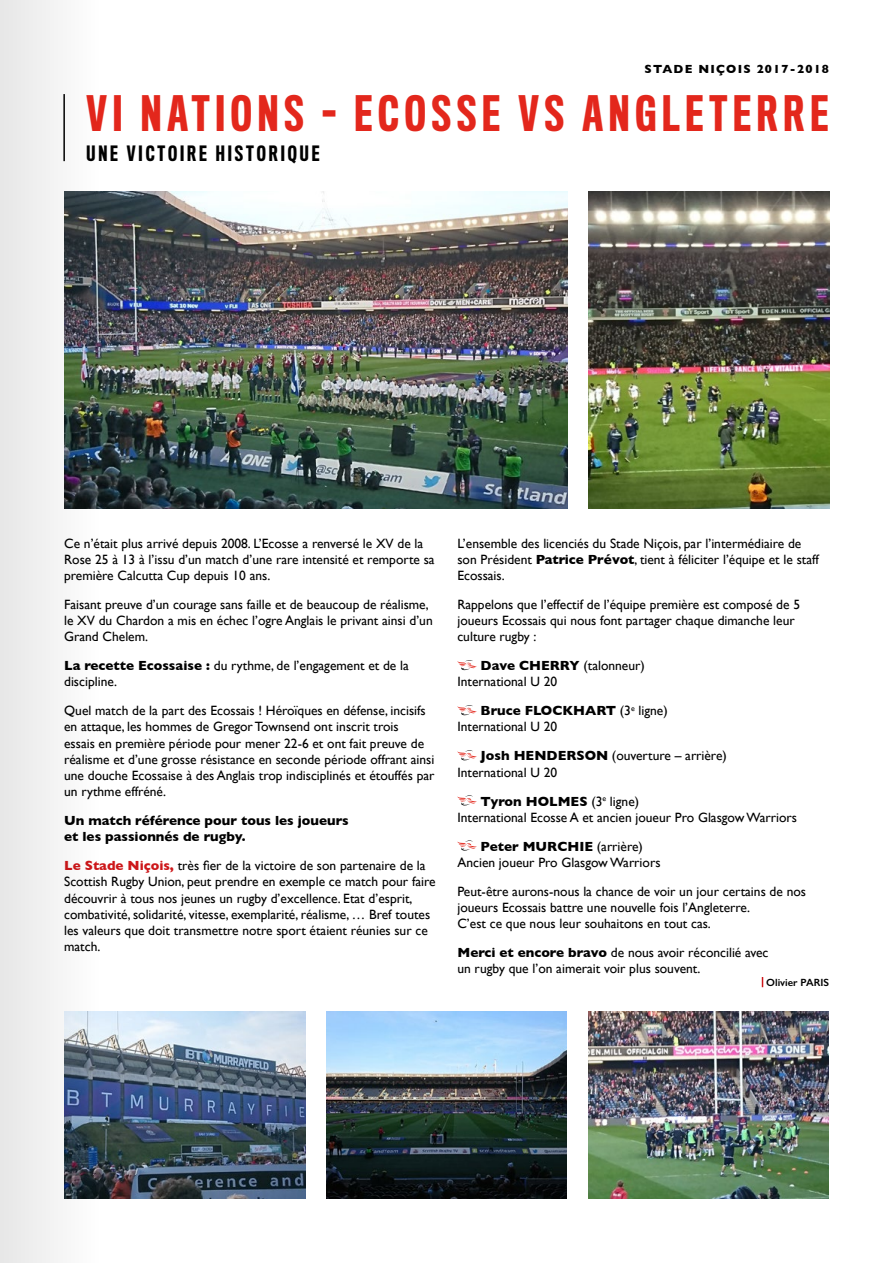
<style>
.page{position:relative;width:893px;height:1263px;background:#fff}
.page>*{position:absolute;margin:0;border:0;box-sizing:border-box;transform-origin:0 0}
.t1{font:500 45px "Titling Gothic FB Comp";letter-spacing:.13em;color:#e3271c}
.t2{font:500 19.5px "Titling Gothic FB Comp";letter-spacing:.15em;color:#000}
.t3{font:13.5px/16.2px "Gill Sans";color:#000}
.t4{font:700 13.5px/16.2px "Gill Sans";color:#000}
.t5{font:700 12px "Gill Sans";letter-spacing:.1em;color:#000}
.t6{font:600 10.5px "Gill Sans";color:#000}
.s1{font-weight:700}
.s2{font-weight:700;color:#cd171a}
</style>
<div class="page">
<img style="left:588px;top:1012px;width:241px;height:186px">
<svg style="left:457px;top:660px;width:20px;height:11px"></svg>
<svg style="left:457px;top:705px;width:20px;height:11px"></svg>
<svg style="left:457px;top:750px;width:20px;height:11px"></svg>
<svg style="left:457px;top:795px;width:20px;height:11px"></svg>
<svg style="left:457px;top:840px;width:20px;height:11px"></svg>
<img style="left:103px;top:192px;width:464px;height:316px">
<img style="left:103px;top:1012px;width:202px;height:186px">
<img style="left:326px;top:1012px;width:241px;height:186px">
<img style="left:588px;top:192px;width:241px;height:316px">
<svg style="left:0;top:0;width:103px;height:1263px;fill:#efefef"></svg>
<p class="t5" style="left:644px;top:59px;width:186px">STADE NIÇOIS 2017-2018</p>
<h1 class="t1" style="left:86px;top:86px;width:743px">VI NATIONS - ECOSSE VS ANGLETERRE</h1>
<h2 class="t2" style="left:86px;top:142px;width:235px">UNE VICTOIRE HISTORIQUE</h2>
<p class="t3" style="left:64px;top:535px;width:372px">Ce n’était plus arrivé depuis 2008. L’Ecosse a renversé le XV de la<br>Rose 25 à 13 à l’issu d’un match d’une rare intensité et remporte sa première Calcutta Cup depuis 10 ans.</p>
<p class="t3" style="left:64px;top:596px;width:370px">Faisant preuve d’un courage sans faille et de beaucoup de réalisme, le XV du Chardon a mis en échec l’ogre Anglais le privant ainsi d’un<br>Grand Chelem.</p>
<p class="t3" style="left:64px;top:657px;width:346px"><span class="s1">La recette Ecossaise :</span> du rythme, de l’engagement et de la discipline.</p>
<p class="t3" style="left:64px;top:702px;width:372px">Quel match de la part des Ecossais ! Héroïques en défense, incisifs en attaque, les hommes de Gregor Townsend ont inscrit trois<br>essais en première période pour mener 22-6 et ont fait preuve de réalisme et d’une grosse résistance en seconde période offrant ainsi une douche Ecossaise à des Anglais trop indisciplinés et étouffés par un rythme effréné.</p>
<p class="t4" style="left:64px;top:812px;width:286px">Un match référence pour tous les joueurs et les passionnés de rugby.</p>
<p class="t3" style="left:64px;top:857px;width:373px"><span class="s2">Le Stade Niçois,</span> très fier de la victoire de son partenaire de la Scottish Rugby Union, peut prendre en exemple ce match pour faire découvrir à tous nos jeunes un rugby d’excellence. Etat d’esprit, combativité, solidarité, vitesse, exemplarité, réalisme, … Bref toutes les valeurs que doit transmettre notre sport étaient réunies sur ce match.</p>
<p class="t3" style="left:457px;top:535px;width:363px">L’ensemble des licenciés du Stade Niçois, par l’intermédiaire de son Président <span class="s1">Patrice Prévot</span>, tient à féliciter l’équipe et le staff<br>Ecossais.</p>
<p class="t3" style="left:457px;top:596px;width:344px">Rappelons que l’effectif de l’équipe première est composé de 5 joueurs Ecossais qui nous font partager chaque dimanche leur culture rugby :</p>
<p class="t3" style="left:457px;top:657px;width:189px;text-indent:23px"><span class="s1">Dave CHERRY</span> (talonneur)<br>International U 20</p>
<p class="t3" style="left:457px;top:702px;width:212px;text-indent:23px"><span class="s1">Bruce FLOCKHART</span> (3<sup>e</sup> ligne)<br>International U 20</p>
<p class="t3" style="left:457px;top:748px;width:271px;text-indent:23px"><span class="s1">Josh HENDERSON</span> (ouverture – arrière)<br>International U 20</p>
<p class="t3" style="left:457px;top:793px;width:341px;text-indent:23px"><span class="s1">Tyron HOLMES</span> (3<sup>e</sup> ligne)<br>International Ecosse A et ancien joueur Pro Glasgow Warriors</p>
<p class="t3" style="left:457px;top:838px;width:205px;text-align:center"><span class="s1">Peter MURCHIE</span> (arrière)<br>Ancien joueur Pro Glasgow Warriors</p>
<p class="t3" style="left:457px;top:883px;width:350px">Peut-être aurons-nous la chance de voir un jour certains de nos joueurs Ecossais battre une nouvelle fois l’Angleterre.<br>C’est ce que nous leur souhaitons en tout cas.</p>
<p class="t3" style="left:457px;top:944px;width:313px"><span class="s1">Merci et encore bravo</span> de nous avoir réconcilié avec un rugby que l’on aimerait voir plus souvent.</p>
<p class="t6" style="left:766px;top:976px;width:64px">Olivier PARIS</p>
</div>
